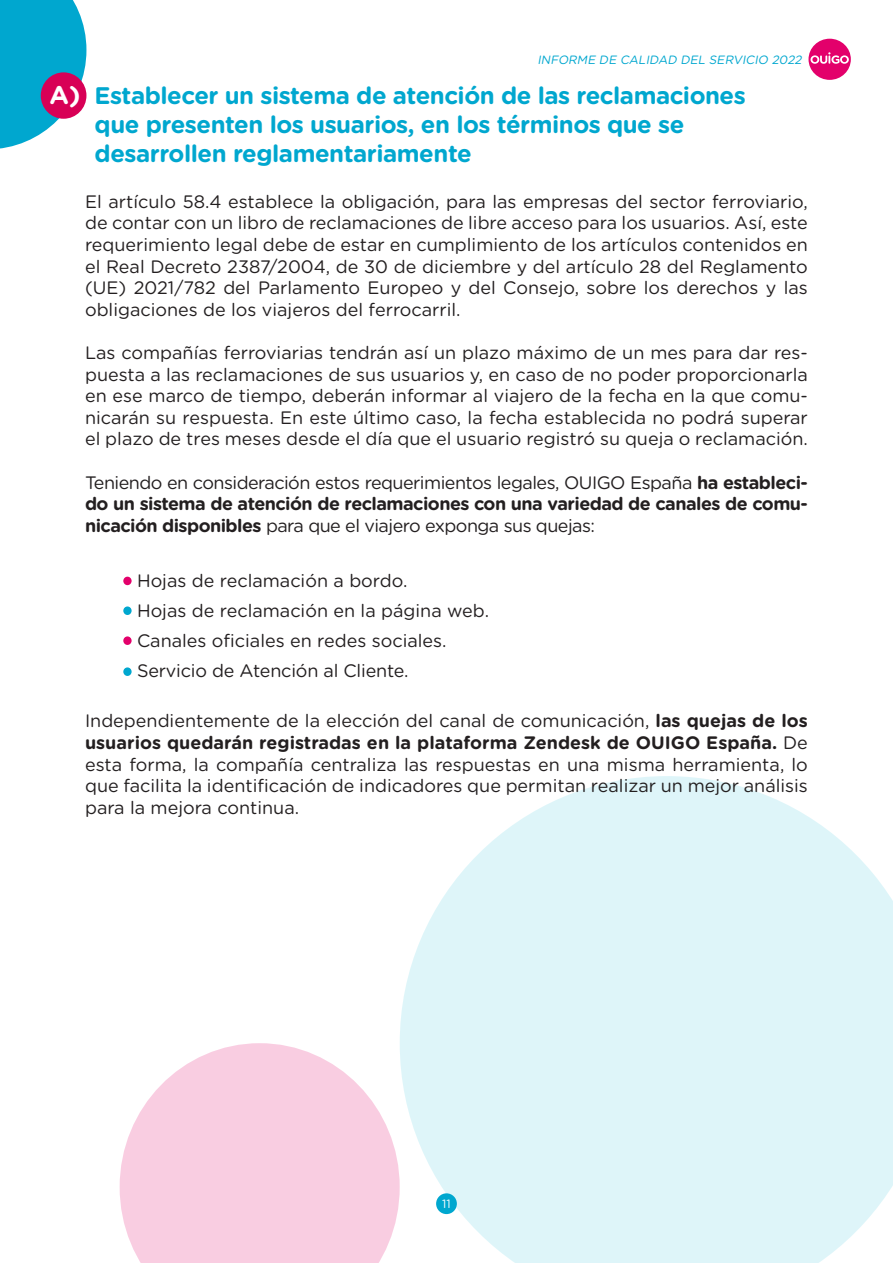
<style>
.page{position:relative;width:893px;height:1263px;background:#fff}
.page>*{position:absolute;margin:0;border:0;box-sizing:border-box;transform-origin:0 0}
.t1{font:700 25.5px "Gotham Rounded";color:#fff}
.t2{font:700 24px/28.8px "Gotham Rounded";letter-spacing:-.02em;color:#00a7cf}
.t3{font:18px/21.6px "Gotham Rounded";color:#231f20;text-align:justify}
.t4{font:700 18px/21.6px "Gotham Rounded";letter-spacing:-.03em;color:#231f20;text-align:justify}
.t5{font:italic 12px "Gotham Rounded";color:#00a7cf}
.t6{font:12px "Gotham Rounded";color:#fff}
.s1{font-weight:400}
.s2{font-weight:700}
</style>
<div class="page">
<svg style="left:120px;top:1043px;width:280px;height:220px;fill:#f9cde1"></svg>
<svg style="left:400px;top:776px;width:493px;height:487px;background:#e2f6f9"></svg>
<div style="left:436px;top:1193px;width:21px;height:21px;background:#00a7cf;border-radius:50%"></div>
<div style="left:808px;top:39px;width:43px;height:41px;background:#e3006b;border-radius:50%"></div>
<svg style="left:810px;top:52px;width:39px;height:12px"></svg>
<svg style="left:0;top:0;width:86px;height:149px"></svg>
<div style="left:41px;top:72px;width:45px;height:47px;background:#d80056;border-radius:50%"></div>
<div style="left:123px;top:577px;width:9px;height:8px;background:#e3006b;border-radius:50%"></div>
<svg style="left:123px;top:606px;width:9px;height:9px"></svg>
<div style="left:123px;top:636px;width:9px;height:9px;background:#e3006b;border-radius:50%"></div>
<div style="left:123px;top:667px;width:9px;height:9px;background:#00a7cf;border-radius:50%"></div>
<h1 class="t1" style="left:50px;top:77px;width:32px">A)</h1>
<p class="t5" style="left:537px;top:51px;width:269px">INFORME DE CALIDAD DEL SERVICIO 2022</p>
<h2 class="t2" style="left:95px;top:80px;width:653px">Establecer un sistema de atención de las reclamaciones que presenten los usuarios, en los términos que se desarrollen reglamentariamente</h2>
<p class="t3" style="left:85px;top:190px;width:724px">El artículo 58.4 establece la obligación, para las empresas del sector ferroviario, de contar con un libro de reclamaciones de libre acceso para los usuarios. Así, este requerimiento legal debe de estar en cumplimiento de los artículos contenidos en el Real Decreto 2387/2004, de 30 de diciembre y del artículo 28 del Reglamento (UE) 2021/782 del Parlamento Europeo y del Consejo, sobre los derechos y las obligaciones de los viajeros del ferrocarril.</p>
<p class="t3" style="left:85px;top:341px;width:724px">Las compañías ferroviarias tendrán así un plazo máximo de un mes para dar res&shy;puesta a las reclamaciones de sus usuarios y, en caso de no poder proporcionarla en ese marco de tiempo, deberán informar al viajero de la fecha en la que comu&shy;nicarán su respuesta. En este último caso, la fecha establecida no podrá superar el plazo de tres meses desde el día que el usuario registró su queja o reclamación.</p>
<p class="t4" style="left:85px;top:471px;width:724px"><span class="s1">Teniendo en consideración estos requerimientos legales, OUIGO España</span> ha estableci&shy;do un sistema de atención de reclamaciones con una variedad de canales de comu&shy;nicación disponibles <span class="s1">para que el viajero exponga sus quejas:</span></p>
<p class="t3" style="left:137px;top:565px;width:354px;line-height:30.2px;text-align:left">Hojas de reclamación a bordo.<br>Hojas de reclamación en la página web.<br>Canales oficiales en redes sociales.<br>Servicio de Atención al Cliente.</p>
<p class="t3" style="left:85px;top:709px;width:724px">Independientemente de la elección del canal de comunicación, <span class="s2">las quejas de los usuarios quedarán registradas en la plataforma Zendesk de OUIGO España.</span> De esta forma, la compañía centraliza las respuestas en una misma herramienta, lo que facilita la identificación de indicadores que permitan realizar un mejor análisis para la mejora continua.</p>
<p class="t6" style="left:442px;top:1195px;width:10px">11</p>
</div>
